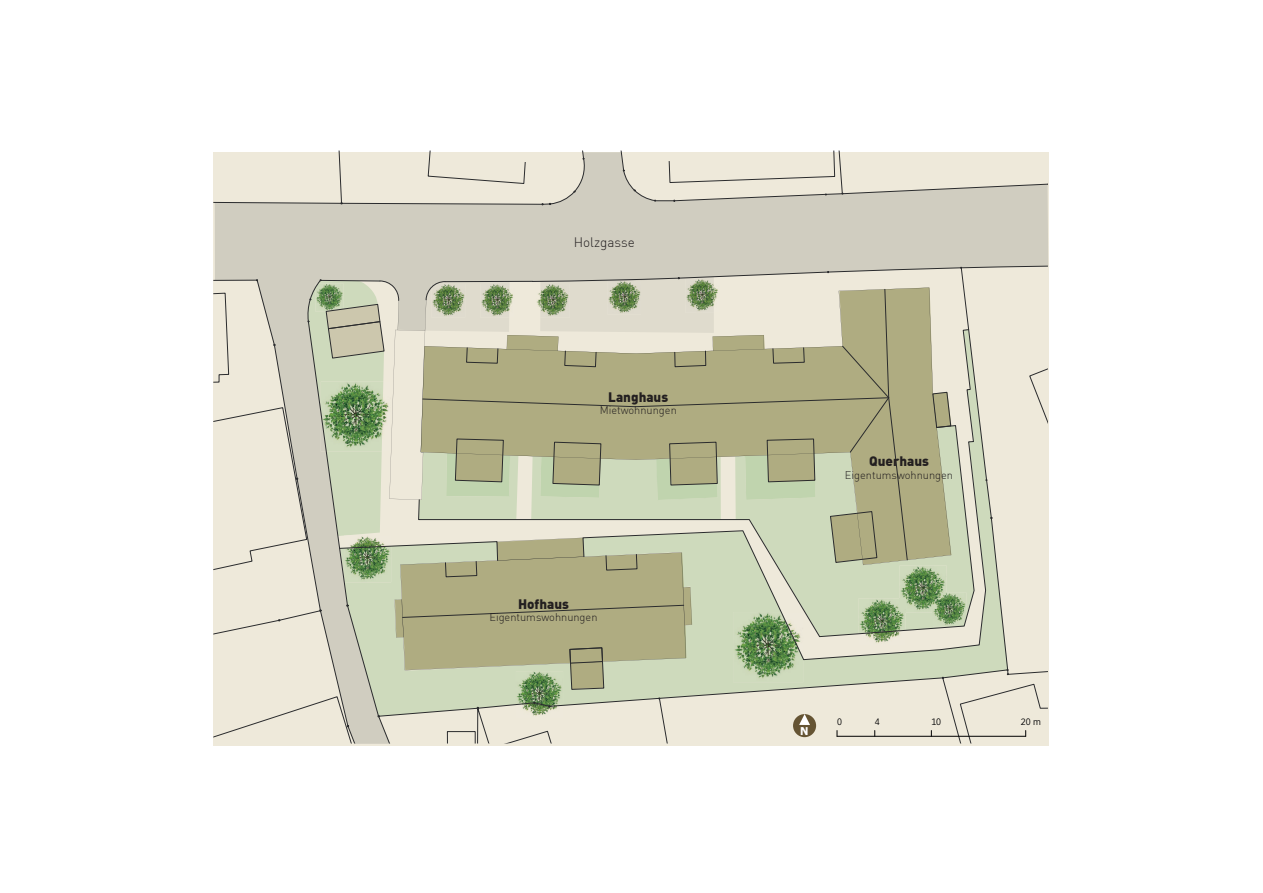
<style>
.page{position:relative;width:1263px;height:893px;background:#fff}
.page>*{position:absolute;margin:0;border:0;box-sizing:border-box;transform-origin:0 0}
.t1{font:900 13.5px "DIN Pro";color:#231f20}
.t2{font:300 13.5px "DIN Pro";color:#231f20}
.t3{font:300 10.95px "DIN Pro";color:#231f20}
.t4{font:700 10.8px "Tahoma";color:#fff}
.t5{font:9.3px "Gotham VW";color:#000001}
</style>
<div class="page">
<div style="left:215px;top:205px;width:833px;height:539px;background:#d0cdc0"></div>
<svg style="left:213px;top:151px;width:836px;height:54px"></svg>
<svg style="left:213px;top:265px;width:835px;height:478px"></svg>
<p class="t2" style="left:574px;top:233px;width:63px">Holzgasse</p>
<p class="t1" style="left:608px;top:388px;width:61px">Langhaus</p>
<p class="t3" style="left:600px;top:404px;width:79px">Mietwohnungen</p>
<p class="t1" style="left:518px;top:595px;width:52px">Hofhaus</p>
<p class="t3" style="left:489px;top:611px;width:110px">Eigentumswohnungen</p>
<p class="t1" style="left:869px;top:452px;width:61px">Querhaus</p>
<p class="t3" style="left:845px;top:468px;width:110px">Eigentumswohnungen</p>
<p class="t4" style="left:800px;top:723px;width:10px">N</p>
<p class="t5" style="left:837px;top:716px;width:6px">0</p>
<p class="t5" style="left:875px;top:716px;width:6px">4</p>
<p class="t5" style="left:931px;top:716px;width:11px">10</p>
<p class="t5" style="left:1021px;top:716px;width:22px">20 m</p>
</div>
